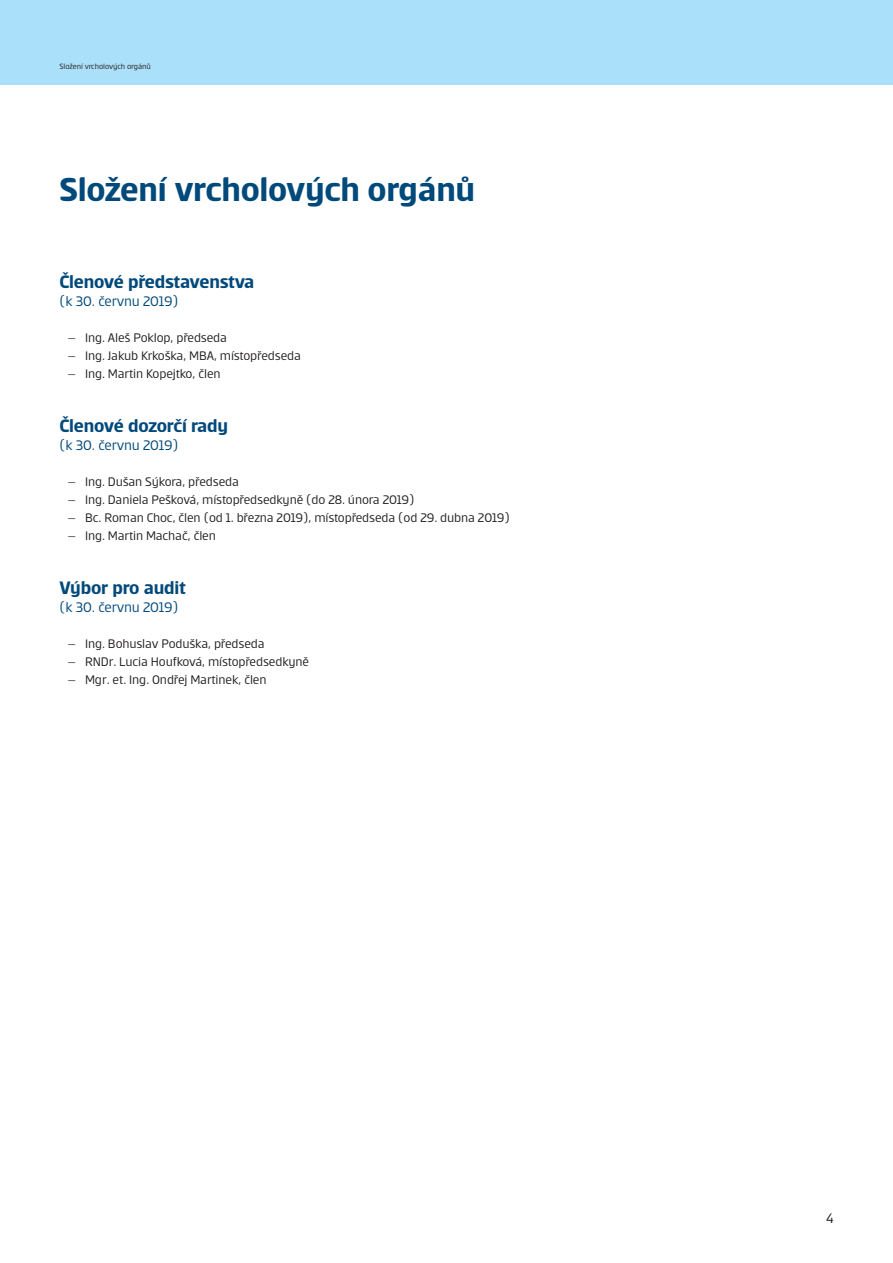
<style>
.page{position:relative;width:893px;height:1263px;background:#fff}
.page>*{position:absolute;margin:0;border:0;box-sizing:border-box;transform-origin:0 0}
.t1{font:700 36px "Erste";letter-spacing:-.01em;color:#00497b}
.t2{font:700 19.5px "Erste";letter-spacing:-.01em;color:#00497b}
.t3{font:15px "Erste";letter-spacing:-.015em;color:#00497b}
.t4{font:15px "Erste";color:#231f20}
.t5{font:13.5px "Erste";letter-spacing:-.01em;color:#231f20}
.t6{font:8.25px "Erste";letter-spacing:-.01em;color:#231f20}
.s1{font-family:"Times New Roman"}
</style>
<div class="page">
<div style="left:0;top:0;width:893px;height:85px;background:#aae0f9"></div>
<p class="t6" style="left:60px;top:62px;width:93px">Složení vrcholových orgánů</p>
<h1 class="t1" style="left:60px;top:171px;width:417px">Složení vrcholových orgánů</h1>
<h2 class="t2" style="left:60px;top:272px;width:196px">Členové představenstva</h2>
<p class="t3" style="left:60px;top:294px;width:120px">(k 30. červnu 2019)</p>
<p class="t5" style="left:69px;top:331px;width:160px"><span class="s1">–</span> Ing. Aleš Poklop, předseda</p>
<p class="t5" style="left:69px;top:349px;width:234px"><span class="s1">–</span> Ing. Jakub Krkoška, MBA, místopředseda</p>
<p class="t5" style="left:69px;top:367px;width:154px"><span class="s1">–</span> Ing. Martin Kopejtko, člen</p>
<h2 class="t2" style="left:60px;top:416px;width:170px">Členové dozorčí rady</h2>
<p class="t3" style="left:60px;top:438px;width:120px">(k 30. červnu 2019)</p>
<p class="t5" style="left:69px;top:475px;width:172px"><span class="s1">–</span> Ing. Dušan Sýkora, předseda</p>
<p class="t5" style="left:69px;top:493px;width:347px"><span class="s1">–</span> Ing. Daniela Pešková, místopředsedkyně (do 28. února 2019)</p>
<p class="t5" style="left:69px;top:511px;width:443px"><span class="s1">–</span> Bc. Roman Choc, člen (od 1. března 2019), místopředseda (od 29. dubna 2019)</p>
<p class="t5" style="left:69px;top:529px;width:149px"><span class="s1">–</span> Ing. Martin Machač, člen</p>
<h2 class="t2" style="left:60px;top:578px;width:128px">Výbor pro audit</h2>
<p class="t3" style="left:60px;top:600px;width:120px">(k 30. červnu 2019)</p>
<p class="t5" style="left:69px;top:637px;width:198px"><span class="s1">–</span> Ing. Bohuslav Poduška, předseda</p>
<p class="t5" style="left:69px;top:655px;width:242px"><span class="s1">–</span> RNDr. Lucia Houfková, místopředsedkyně</p>
<p class="t5" style="left:69px;top:673px;width:200px"><span class="s1">–</span> Mgr. et. Ing. Ondřej Martinek, člen</p>
<p class="t4" style="left:826px;top:1211px;width:9px">4</p>
</div>
